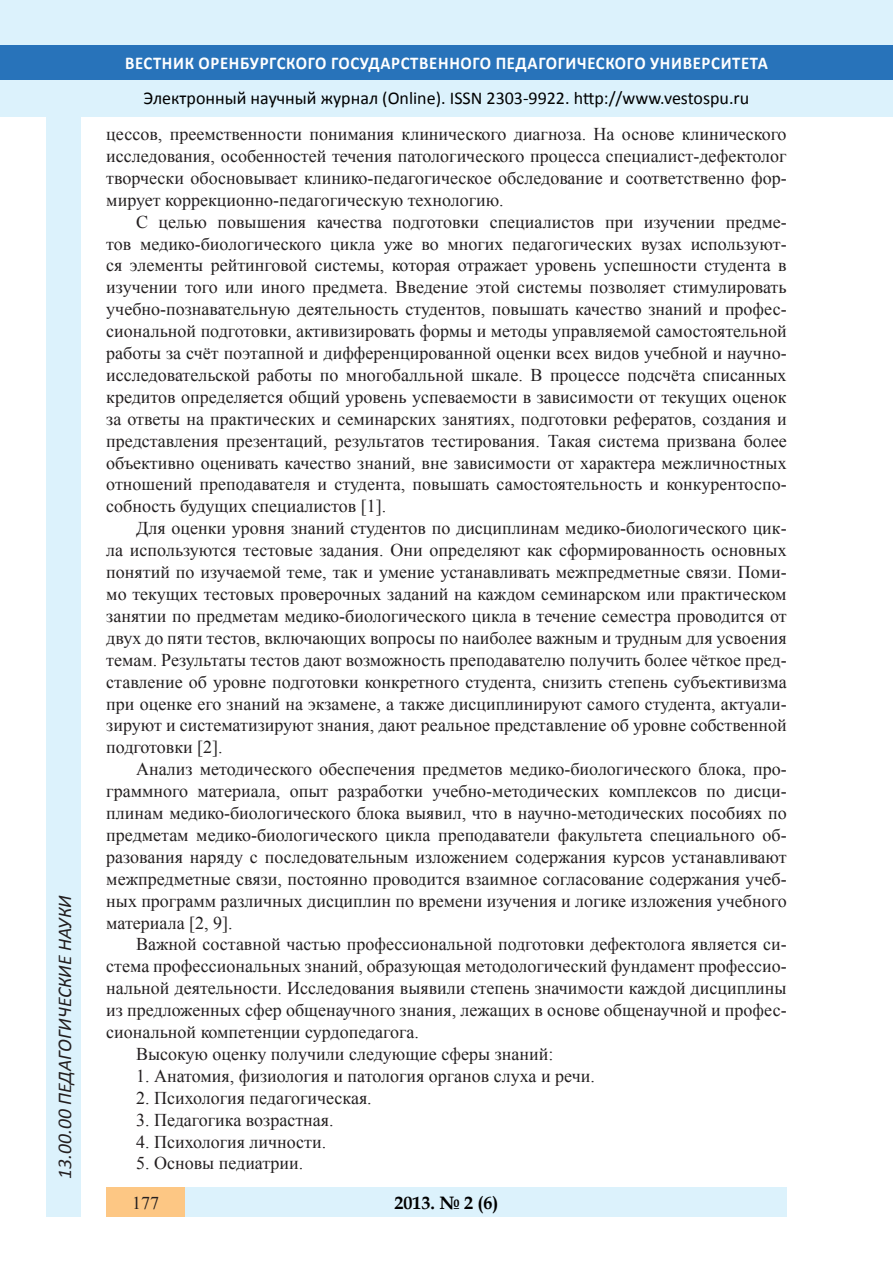
<style>
.page{position:relative;width:893px;height:1263px;background:#fff}
.page>*{position:absolute;margin:0;border:0;box-sizing:border-box;transform-origin:0 0}
.t1{font:italic 19.5px "Calibri";color:#231f20}
.Стиль2{font:18px/21.9px "Times New Roman";color:#231f20;text-align:justify}
.t2{font:18px "Calibri";color:#000}
.t3{font:700 18px "Calibri";letter-spacing:.04em;color:#fff;scale:.93 1}
.t4{font:700 18px "Book Antiqua";color:#000}
</style>
<div class="page">
<div style="left:0;top:0;width:893px;height:116px;background:#dcf2fc"></div>
<div style="left:0;top:45px;width:893px;height:34px;background:#2873ba"></div>
<div style="left:47px;top:116px;width:34px;height:1101px;background:#dcf2fc"></div>
<div style="left:106px;top:1188px;width:681px;height:29px;background:#dcf2fc"></div>
<div style="left:106px;top:1188px;width:79px;height:29px;background:#fdc784"></div>
<p class="t1" style="left:51px;top:1179px;width:285px;rotate:-90deg">13.00.00 ПЕДАГОГИЧЕСКИЕ НАУКИ</p>
<p class="t3" style="left:125px;top:51px;width:693px">ВЕСТНИК ОРЕНБУРГСКОГО ГОСУДАРСТВЕННОГО ПЕДАГОГИЧЕСКОГО УНИВЕРСИТЕТА</p>
<p class="t2" style="left:144px;top:86px;width:607px">Электронный научный журнал (Online). ISSN 2303-9922. http://www.vestospu.ru</p>
<p class="Стиль2" style="left:106px;top:123px;width:682px">цессов, преемственности понимания клинического диагноза. На основе клинического исследования, особенностей течения патологического процесса специалист-дефектолог творчески обосновывает клинико-педагогическое обследование и соответственно фор&shy;мирует коррекционно-педагогическую технологию.</p>
<p class="Стиль2" style="left:106px;top:210px;width:682px;text-indent:30px">С целью повышения качества подготовки специалистов при изучении предме&shy;тов медико-биологического цикла уже во многих педагогических вузах используют&shy;ся элементы рейтинговой системы, которая отражает уровень успешности студента в изучении того или иного предмета. Введение этой системы позволяет стимулировать учебно-познавательную деятельность студентов, повышать качество знаний и профес&shy;сиональной подготовки, активизировать формы и методы управляемой самостоятельной работы за счёт поэтапной и дифференцированной оценки всех видов учебной и научно&shy;исследовательской работы по многобалльной шкале. В процессе подсчёта списанных кредитов определяется общий уровень успеваемости в зависимости от текущих оценок за ответы на практических и семинарских занятиях, подготовки рефератов, создания и представления презентаций, результатов тестирования. Такая система призвана более объективно оценивать качество знаний, вне зависимости от характера межличностных отношений преподавателя и студента, повышать самостоятельность и конкурентоспо&shy;собность будущих специалистов [1].</p>
<p class="Стиль2" style="left:106px;top:517px;width:682px;text-indent:30px">Для оценки уровня знаний студентов по дисциплинам медико-биологического цик&shy;ла используются тестовые задания. Они определяют как сформированность основных понятий по изучаемой теме, так и умение устанавливать межпредметные связи. Поми&shy;мо текущих тестовых проверочных заданий на каждом семинарском или практическом занятии по предметам медико-биологического цикла в течение семестра проводится от двух до пяти тестов, включающих вопросы по наиболее важным и трудным для усвоения темам. Результаты тестов дают возможность преподавателю получить более чёткое пред&shy;ставление об уровне подготовки конкретного студента, снизить степень субъективизма при оценке его знаний на экзамене, а также дисциплинируют самого студента, актуали&shy;зируют и систематизируют знания, дают реальное представление об уровне собственной подготовки [2].</p>
<p class="Стиль2" style="left:106px;top:758px;width:682px;text-indent:30px">Анализ методического обеспечения предметов медико-биологического блока, про&shy;граммного материала, опыт разработки учебно-методических комплексов по дисци&shy;плинам медико-биологического блока выявил, что в научно-методических пособиях по предметам медико-биологического цикла преподаватели факультета специального об&shy;разования наряду с последовательным изложением содержания курсов устанавливают межпредметные связи, постоянно проводится взаимное согласование содержания учеб&shy;ных программ различных дисциплин по времени изучения и логике изложения учебного материала [2, 9].</p>
<p class="Стиль2" style="left:106px;top:933px;width:682px;text-indent:30px">Важной составной частью профессиональной подготовки дефектолога является си&shy;стема профессиональных знаний, образующая методологический фундамент профессио&shy;нальной деятельности. Исследования выявили степень значимости каждой дисциплины из предложенных сфер общенаучного знания, лежащих в основе общенаучной и профес&shy;сиональной компетенции сурдопедагога.</p>
<p class="Стиль2" style="left:136px;top:1043px;width:419px">Высокую оценку получили следующие сферы знаний:</p>
<p class="Стиль2" style="left:136px;top:1064px;width:460px">1. Анатомия, физиология и патология органов слуха и речи.</p>
<p class="Стиль2" style="left:136px;top:1086px;width:237px">2. Психология педагогическая.</p>
<p class="Стиль2" style="left:136px;top:1108px;width:199px">3. Педагогика возрастная.</p>
<p class="Стиль2" style="left:136px;top:1130px;width:192px">4. Психология личности.</p>
<p class="Стиль2" style="left:136px;top:1152px;width:169px">5. Основы педиатрии.</p>
<p class="Стиль2" style="left:132px;top:1191px;width:28px">177</p>
<p class="t4" style="left:394px;top:1190px;width:106px">2013. № 2 (6)</p>
</div>
